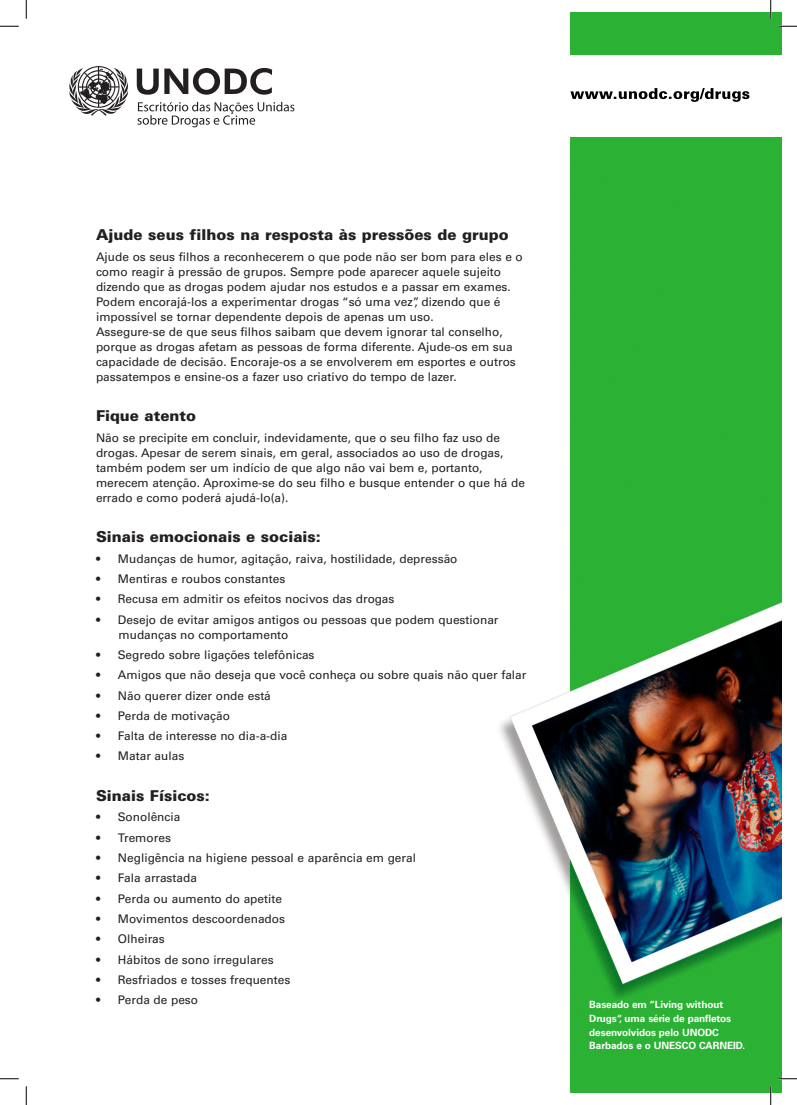
<style>
.page{position:relative;width:797px;height:1105px;background:#fff}
.page>*{position:absolute;margin:0;border:0;box-sizing:border-box;transform-origin:0 0}
.t1{font:900 15px "Univers LT Std";color:#231f20}
.t2{font:11.88px/15px "Univers LT Std";color:#231f20}
.t3{font:700 10px/13.8px "Univers LT Std";letter-spacing:-.01em;color:#fff}
</style>
<div class="page">
<img style="left:16px;top:13px;width:765px;height:1079px">
<div style="left:13px;top:55px;width:772px;height:82px;background:#fff"></div>
<svg style="left:570px;top:88px;width:179px;height:14px"></svg>
<svg style="left:137px;top:102px;width:157px;height:25px"></svg>
<svg style="left:137px;top:68px;width:135px;height:27px"></svg>
<svg style="left:69px;top:66px;width:60px;height:50px"></svg>
<svg style="left:0;top:25px;width:19px;height:2px"></svg>
<svg style="left:778px;top:25px;width:19px;height:2px"></svg>
<svg style="left:0;top:1078px;width:19px;height:1px"></svg>
<svg style="left:778px;top:1078px;width:19px;height:1px"></svg>
<svg style="left:25px;top:0;width:2px;height:19px"></svg>
<svg style="left:25px;top:1086px;width:2px;height:19px"></svg>
<svg style="left:770px;top:0;width:1px;height:19px"></svg>
<svg style="left:770px;top:1086px;width:1px;height:19px"></svg>
<p class="t1" style="left:96px;top:226px;width:414px">Ajude seus filhos na resposta às pressões de grupo</p>
<p class="t2" style="left:96px;top:249px;width:428px">Ajude os seus filhos a reconhecerem o que pode não ser bom para eles e o como reagir à pressão de grupos. Sempre pode aparecer aquele sujeito dizendo que as drogas podem ajudar nos estudos e a passar em exames.<br>Podem encorajá-los a experimentar drogas “só uma vez”, dizendo que é impossível se tornar dependente depois de apenas um uso.<br>Assegure-se de que seus filhos saibam que devem ignorar tal conselho, porque as drogas afetam as pessoas de forma diferente. Ajude-os em sua capacidade de decisão. Encoraje-os a se envolverem em esportes e outros passatempos e ensine-os a fazer uso criativo do tempo de lazer.</p>
<p class="t1" style="left:96px;top:406px;width:102px">Fique atento</p>
<p class="t2" style="left:96px;top:430px;width:430px">Não se precipite em concluir, indevidamente, que o seu filho faz uso de drogas. Apesar de serem sinais, em geral, associados ao uso de drogas, também podem ser um indício de que algo não vai bem e, portanto, merecem atenção. Aproxime-se do seu filho e busque entender o que há de errado e como poderá ajudá-lo(a).</p>
<p class="t1" style="left:96px;top:527px;width:226px">Sinais emocionais e sociais:</p>
<p class="t2" style="left:96px;top:551px;width:363px">• Mudanças de humor, agitação, raiva, hostilidade, depressão</p>
<p class="t2" style="left:96px;top:571px;width:191px">• Mentiras e roubos constantes</p>
<p class="t2" style="left:96px;top:592px;width:300px">• Recusa em admitir os efeitos nocivos das drogas</p>
<p class="t2" style="left:118px;top:612px;width:381px;text-indent:-23px">• Desejo de evitar amigos antigos ou pessoas que podem questionar mudanças no comportamento</p>
<p class="t2" style="left:96px;top:647px;width:220px">• Segredo sobre ligações telefônicas</p>
<p class="t2" style="left:96px;top:667px;width:432px">• Amigos que não deseja que você conheça ou sobre quais não quer falar</p>
<p class="t2" style="left:96px;top:688px;width:176px">• Não querer dizer onde está</p>
<p class="t2" style="left:96px;top:708px;width:135px">• Perda de motivação</p>
<p class="t2" style="left:96px;top:728px;width:193px">• Falta de interesse no dia-a-dia</p>
<p class="t2" style="left:96px;top:749px;width:90px">• Matar aulas</p>
<p class="t1" style="left:96px;top:786px;width:115px">Sinais Físicos:</p>
<p class="t2" style="left:96px;top:810px;width:86px">• Sonolência</p>
<p class="t2" style="left:96px;top:830px;width:76px">• Tremores</p>
<p class="t2" style="left:96px;top:850px;width:321px">• Negligência na higiene pessoal e aparência em geral</p>
<p class="t2" style="left:96px;top:871px;width:102px">• Fala arrastada</p>
<p class="t2" style="left:96px;top:891px;width:187px">• Perda ou aumento do apetite</p>
<p class="t2" style="left:96px;top:911px;width:190px">• Movimentos descoordenados</p>
<p class="t2" style="left:96px;top:932px;width:70px">• Olheiras</p>
<p class="t2" style="left:96px;top:952px;width:179px">• Hábitos de sono irregulares</p>
<p class="t2" style="left:96px;top:972px;width:196px">• Resfriados e tosses frequentes</p>
<p class="t2" style="left:96px;top:993px;width:104px">• Perda de peso</p>
<p class="t3" style="left:589px;top:998px;width:157px">Baseado em “Living without<br>Drugs“, uma série de panfletos desenvolvidos pelo UNODC<br>Barbados e o UNESCO CARNEID.</p>
</div>
